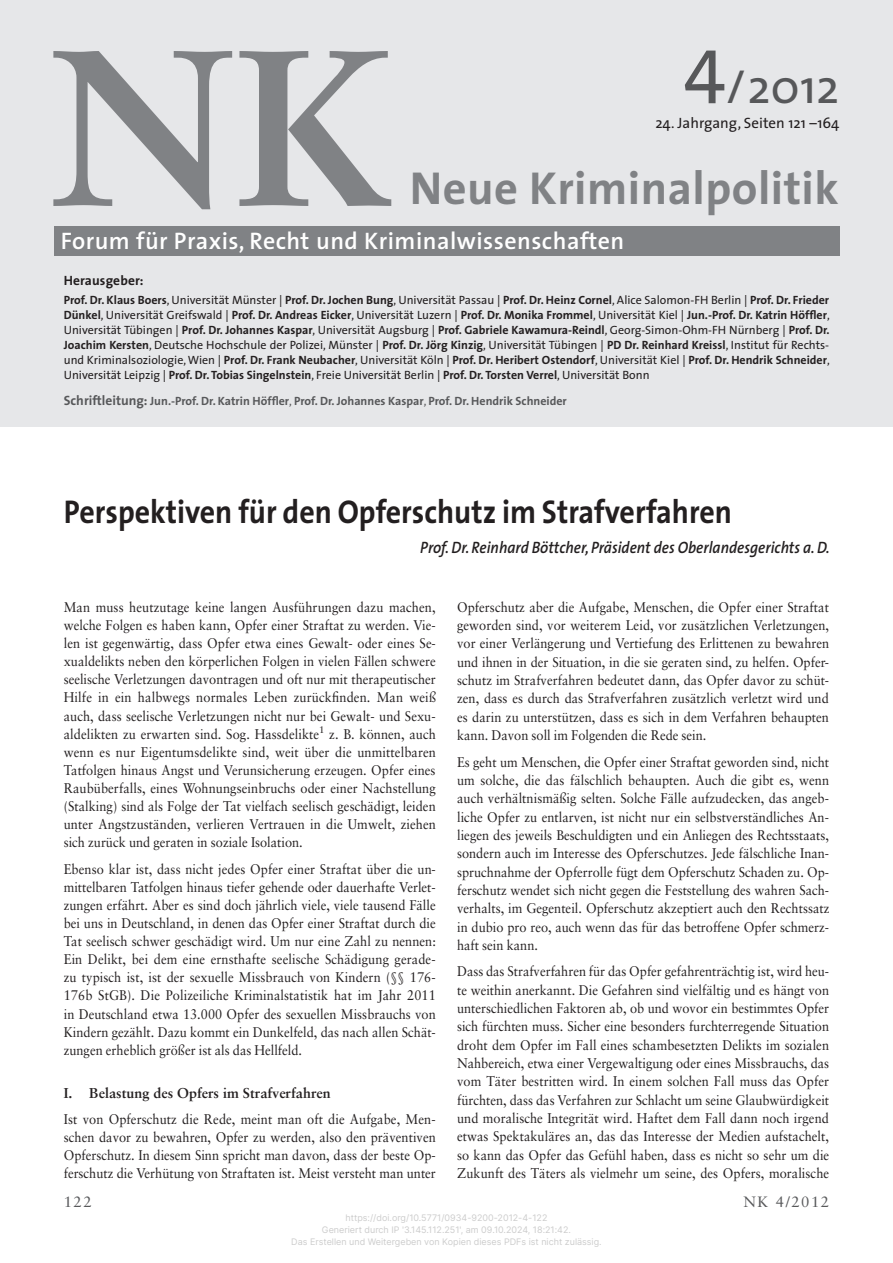
<style>
.page{position:relative;width:893px;height:1263px;background:#fff}
.page>*{position:absolute;margin:0;border:0;box-sizing:border-box;transform-origin:0 0}
.t1{font:700 222px "Sabon";color:#808285}
.t2{font:48px "The Sans";color:#57585a}
.t3{font:700 46.5px "The Sans";letter-spacing:.01em;color:#808285}
.t4{font:700 33px "The Sans";color:#231f20;scale:.91 1}
.t5{font:600 24px "The Sans";letter-spacing:.02em;color:#fff}
.t6{font:italic 600 16.5px "The Sans";color:#231f20;scale:.91 1}
.t7{font:15px "The Sans";color:#231f20}
.t8{font:15px "Sabon";letter-spacing:.1em;color:#57585a}
.t9{font:700 14.25px "Sabon";color:#231f20}
.t10{font:14.1px/18.3px "Sabon";color:#231f20;text-align:justify;scale:.91 1}
.t11{font:700 13.5px "The Sans";letter-spacing:.01em;color:#231f20}
.t12{font:12px/15px "The Sans";color:#231f20;text-align:justify}
.t13{font:700 12px "The Sans";color:#57585a}
.t14{font:9px/12px "Inter";color:#ccc;text-align:center}
.s1{font-family:"The Sans Caps";font-size:78px}
.s2{font-family:"The Sans Caps"}
.s3{font-weight:700}
.s4{font-size:13.5px}
.s5{font-weight:400}
</style>
<div class="page">
<div style="left:0;top:0;width:893px;height:426px;background:#e6e7e9"></div>
<div style="left:54px;top:226px;width:785px;height:30px;background:#808285"></div>
<h2 class="t2" style="left:683px;top:56px;width:157px"><span class="s1">4</span><span class="s2">/</span>2012</h2>
<p class="t7" style="left:655px;top:114px;width:186px">24. Jahrgang, Seiten 121 –164</p>
<h1 class="t1" style="left:50px;top:-9px;width:347px">NK</h1>
<h3 class="t5" style="left:61px;top:225px;width:565px">Forum für Praxis, Recht und Kriminalwissenschaften</h3>
<h3 class="t3" style="left:410px;top:159px;width:430px">Neue Kriminalpolitik</h3>
<p class="t11" style="left:64px;top:271px;width:81px">Herausgeber:</p>
<p class="t12" style="left:64px;top:292px;width:767px"><span class="s3">Prof. Dr. Klaus Boers</span>, Universität Münster | <span class="s3">Prof. Dr. Jochen Bung</span>, Universität Passau | <span class="s3">Prof. Dr. Heinz Cornel</span>, Alice Salomon-FH Berlin | <span class="s3">Prof. Dr. Frieder Dünkel</span>, Universität Greifswald | <span class="s3">Prof. Dr. Andreas Eicker</span>, Universität Luzern | <span class="s3">Prof. Dr. Monika Frommel</span>, Universität Kiel | <span class="s3">Jun.-Prof. Dr. Katrin Höffler</span>, Universität Tübingen | <span class="s3">Prof. Dr. Johannes Kaspar</span>, Universität Augsburg | <span class="s3">Prof. Gabriele Kawamura-Reindl</span>, Georg-Simon-Ohm-FH Nürnberg | <span class="s3">Prof. Dr.<br>Joachim Kersten</span>, Deutsche Hochschule der Polizei, Münster | <span class="s3">Prof. Dr. Jörg Kinzig</span>, Universität Tübingen | <span class="s3">PD Dr. Reinhard Kreissl</span>, Institut für Rechts&shy;und Kriminalsoziologie, Wien | <span class="s3">Prof. Dr. Frank Neubacher</span>, Universität Köln | <span class="s3">Prof. Dr. Heribert Ostendorf</span>, Universität Kiel | <span class="s3">Prof. Dr. Hendrik Schneider</span>, Universität Leipzig | <span class="s3">Prof. Dr. Tobias Singelnstein</span>, Freie Universität Berlin | <span class="s3">Prof. Dr. Torsten Verrel</span>, Universität Bonn</p>
<p class="t13" style="left:64px;top:393px;width:505px"><span class="s4">Schriftleitung:</span> Jun.-Prof. Dr. Katrin Höffler<span class="s5">,</span> Prof. Dr. Johannes Kaspar<span class="s5">,</span> Prof. Dr. Hendrik Schneider</p>
<h3 class="t4" style="left:64px;top:491px;width:736px">Perspektiven für den Opferschutz im Strafverfahren</h3>
<p class="t6" style="left:420px;top:536px;width:451px">Prof. Dr. Reinhard Böttcher, Präsident des Oberlandesgerichts a. D.</p>
<p class="t10" style="left:64px;top:598px;width:411px">Man muss heutzutage keine langen Ausführungen dazu machen, welche Folgen es haben kann, Opfer einer Straftat zu werden. Vie&shy;len ist gegenwärtig, dass Opfer etwa eines Gewalt- oder eines Se&shy;xualdelikts neben den körperlichen Folgen in vielen Fällen schwere seelische Verletzungen davontragen und oft nur mit therapeutischer Hilfe in ein halbwegs normales Leben zurückfinden. Man weiß auch, dass seelische Verletzungen nicht nur bei Gewalt- und Sexu&shy;aldelikten zu erwarten sind. Sog. Hassdelikte<sup>1</sup> z. B. können, auch wenn es nur Eigentumsdelikte sind, weit über die unmittelbaren Tatfolgen hinaus Angst und Verunsicherung erzeugen. Opfer eines Raubüberfalls, eines Wohnungseinbruchs oder einer Nachstellung (Stalking) sind als Folge der Tat vielfach seelisch geschädigt, leiden unter Angstzuständen, verlieren Vertrauen in die Umwelt, ziehen sich zurück und geraten in soziale Isolation.</p>
<p class="t10" style="left:64px;top:859px;width:410px">Ebenso klar ist, dass nicht jedes Opfer einer Straftat über die un&shy;mittelbaren Tatfolgen hinaus tiefer gehende oder dauerhafte Verlet&shy;zungen erfährt. Aber es sind doch jährlich viele, viele tausend Fälle bei uns in Deutschland, in denen das Opfer einer Straftat durch die Tat seelisch schwer geschädigt wird. Um nur eine Zahl zu nennen:<br>Ein Delikt, bei dem eine ernsthafte seelische Schädigung gerade&shy;zu typisch ist, ist der sexuelle Missbrauch von Kindern (§§ 176- 176b StGB). Die Polizeiliche Kriminalstatistik hat im Jahr 2011 in Deutschland etwa 13.000 Opfer des sexuellen Missbrauchs von Kindern gezählt. Dazu kommt ein Dunkelfeld, das nach allen Schät&shy;zungen erheblich größer ist als das Hellfeld.</p>
<p class="t9" style="left:64px;top:1084px;width:268px">I. Belastung des Opfers im Strafverfahren</p>
<p class="t10" style="left:64px;top:1110px;width:410px">Ist von Opferschutz die Rede, meint man oft die Aufgabe, Men&shy;schen davor zu bewahren, Opfer zu werden, also den präventiven Opferschutz. In diesem Sinn spricht man davon, dass der beste Op&shy;ferschutz die Verhütung von Straftaten ist. Meist versteht man unter</p>
<p class="t10" style="left:457px;top:598px;width:410px">Opferschutz aber die Aufgabe, Menschen, die Opfer einer Straftat geworden sind, vor weiterem Leid, vor zusätzlichen Verletzungen, vor einer Verlängerung und Vertiefung des Erlittenen zu bewahren und ihnen in der Situation, in die sie geraten sind, zu helfen. Opfer&shy;schutz im Strafverfahren bedeutet dann, das Opfer davor zu schüt&shy;zen, dass es durch das Strafverfahren zusätzlich verletzt wird und es darin zu unterstützen, dass es sich in dem Verfahren behaupten kann. Davon soll im Folgenden die Rede sein.</p>
<p class="t10" style="left:457px;top:752px;width:411px">Es geht um Menschen, die Opfer einer Straftat geworden sind, nicht um solche, die das fälschlich behaupten. Auch die gibt es, wenn auch verhältnismäßig selten. Solche Fälle aufzudecken, das angeb&shy;liche Opfer zu entlarven, ist nicht nur ein selbstverständliches An&shy;liegen des jeweils Beschuldigten und ein Anliegen des Rechtsstaats, sondern auch im Interesse des Opferschutzes. Jede fälschliche Inan&shy;spruchnahme der Opferrolle fügt dem Opferschutz Schaden zu. Op&shy;ferschutz wendet sich nicht gegen die Feststellung des wahren Sach&shy;verhalts, im Gegenteil. Opferschutz akzeptiert auch den Rechtssatz in dubio pro reo, auch wenn das für das betroffene Opfer schmerz&shy;haft sein kann.</p>
<p class="t10" style="left:457px;top:962px;width:410px">Dass das Strafverfahren für das Opfer gefahrenträchtig ist, wird heu&shy;te weithin anerkannt. Die Gefahren sind vielfältig und es hängt von unterschiedlichen Faktoren ab, ob und wovor ein bestimmtes Opfer sich fürchten muss. Sicher eine besonders furchterregende Situation droht dem Opfer im Fall eines schambesetzten Delikts im sozialen Nahbereich, etwa einer Vergewaltigung oder eines Missbrauchs, das vom Täter bestritten wird. In einem solchen Fall muss das Opfer fürchten, dass das Verfahren zur Schlacht um seine Glaubwürdigkeit und moralische Integrität wird. Haftet dem Fall dann noch irgend etwas Spektakuläres an, das das Interesse der Medien aufstachelt, so kann das Opfer das Gefühl haben, dass es nicht so sehr um die Zukunft des Täters als vielmehr um seine, des Opfers, moralische</p>
<p class="t8" style="left:64px;top:1192px;width:30px">122</p>
<p class="t8" style="left:743px;top:1192px;width:87px">NK 4/2012</p>
<p class="t14" style="left:291px;top:1212px;width:312px">https://doi.org/10.5771/0934-9200-2012-4-122<br>Generiert durch IP '3.145.112.251', am 09.10.2024, 18:21:42.<br>Das Erstellen und Weitergeben von Kopien dieses PDFs ist nicht zulässig.</p>
</div>
